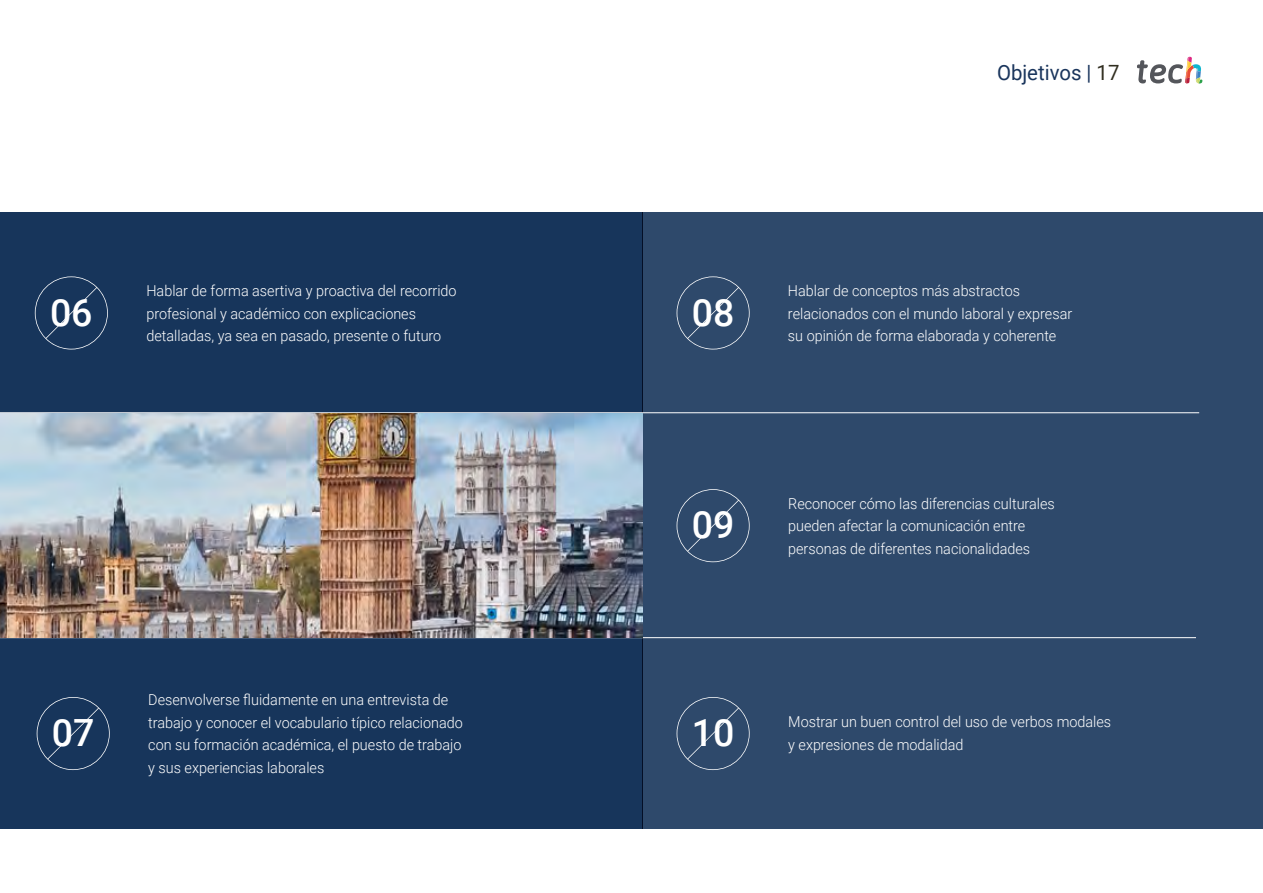
<style>
.page{position:relative;width:1263px;height:893px;background:#fff}
.page>*{position:absolute;margin:0;border:0;box-sizing:border-box;transform-origin:0 0}
.t1{font:500 37.5px "Roboto";color:#fff}
.t2{font:21px "Roboto";color:#1a355c}
.t3{font:300 15px/22.5px "Roboto";color:#fff;scale:.96 1}
.s1{color:#312e20}
</style>
<div class="page">
<div style="left:0;top:213px;width:642px;height:616px;background:#17355b"></div>
<div style="left:642px;top:213px;width:621px;height:616px;background:#2e496b"></div>
<svg style="left:35px;top:276px;width:73px;height:73px"></svg>
<svg style="left:37px;top:697px;width:73px;height:73px"></svg>
<svg style="left:677px;top:489px;width:73px;height:73px"></svg>
<svg style="left:677px;top:276px;width:73px;height:73px"></svg>
<svg style="left:677px;top:697px;width:73px;height:73px"></svg>
<svg style="left:1137px;top:57px;width:65px;height:27px"></svg>
<hr style="left:0;top:412px;width:1199px;height:1px;background:#fff">
<hr style="left:0;top:637px;width:1196px;height:1px;background:#fff">
<img style="left:0;top:414px;width:642px;height:224px">
<h1 class="t1" style="left:50px;top:286px;width:44px">06</h1>
<p class="t3" style="left:146px;top:279px;width:325px">Hablar de forma asertiva y proactiva del recorrido profesional y académico con explicaciones detalladas, ya sea en pasado, presente o futuro</p>
<h1 class="t1" style="left:52px;top:707px;width:44px">07</h1>
<p class="t3" style="left:148px;top:688px;width:329px">Desenvolverse fluidamente en una entrevista de trabajo y conocer el vocabulario típico relacionado con su formación académica, el puesto de trabajo y sus experiencias laborales</p>
<h2 class="t2" style="left:997px;top:57px;width:124px">Objetivos | <span class="s1">17</span></h2>
<h1 class="t1" style="left:692px;top:286px;width:44px">08</h1>
<p class="t3" style="left:788px;top:279px;width:298px">Hablar de conceptos más abstractos relacionados con el mundo laboral y expresar su opinión de forma elaborada y coherente</p>
<h1 class="t1" style="left:692px;top:499px;width:44px">09</h1>
<p class="t3" style="left:788px;top:492px;width:279px">Reconocer cómo las diferencias culturales pueden afectar la comunicación entre personas de diferentes nacionalidades</p>
<h1 class="t1" style="left:692px;top:707px;width:44px">10</h1>
<p class="t3" style="left:788px;top:710px;width:338px">Mostrar un buen control del uso de verbos modales</p>
<p class="t3" style="left:788px;top:733px;width:184px">y expresiones de modalidad</p>
</div>
